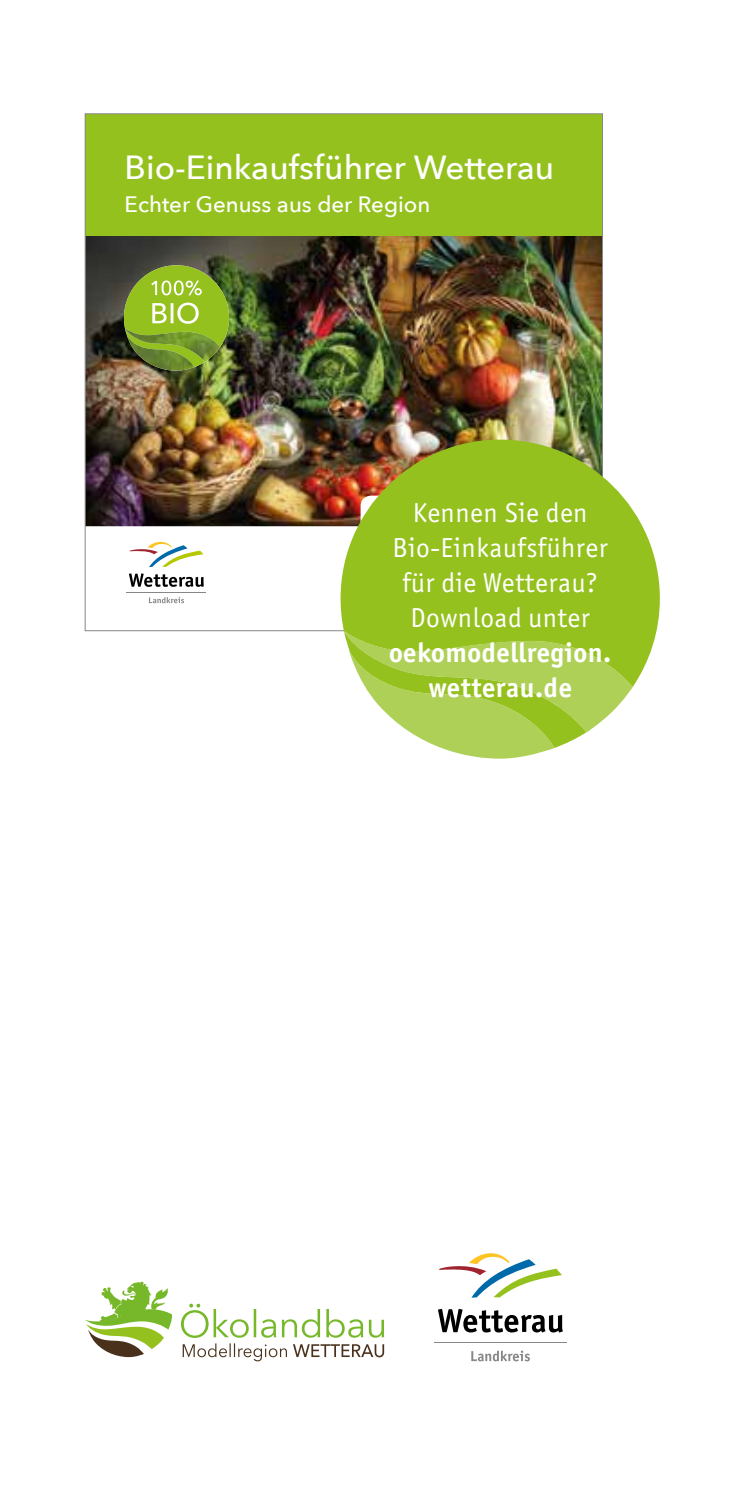
<style>
.page{position:relative;width:745px;height:1489px;background:#fff}
.page>*{position:absolute;margin:0;border:0;box-sizing:border-box;transform-origin:0 0}
.t1{font:500 33.25px "Avenir Next";color:#fff}
.t2{font:27.5px/35px "Officina Sans ITC Std";letter-spacing:.02em;color:#fff;text-align:center}
.t3{font:700 27.5px/35px "Officina Sans ITC Std";letter-spacing:.02em;color:#fff;text-align:center}
.t4{font:500 22.25px "Avenir Next";color:#fff}
</style>
<div class="page">
<img style="left:87px;top:236px;width:513px;height:290px">
<div style="left:85px;top:114px;width:517px;height:122px;background:#95c11f"></div>
<img style="left:126px;top:367px;width:68px;height:4px">
<img style="left:124px;top:265px;width:105px;height:102px">
<svg style="left:130px;top:542px;width:73px;height:25px"></svg>
<hr style="left:126px;top:592px;width:80px;height:1px;background:#878787">
<svg style="left:129px;top:573px;width:75px;height:14px"></svg>
<svg style="left:149px;top:597px;width:35px;height:6px"></svg>
<svg style="left:340px;top:439px;width:319px;height:249px;background:#9ebc37"></svg>
<svg style="left:343px;top:631px;width:289px;height:127px"></svg>
<svg style="left:439px;top:1253px;width:122px;height:44px"></svg>
<hr style="left:434px;top:1341px;width:132px;height:1px;background:#878787">
<svg style="left:438px;top:1308px;width:124px;height:24px"></svg>
<svg style="left:471px;top:1350px;width:58px;height:11px"></svg>
<svg style="left:85px;top:1281px;width:87px;height:75px"></svg>
<svg style="left:181px;top:1303px;width:203px;height:34px"></svg>
<svg style="left:182px;top:1343px;width:202px;height:18px"></svg>
<p class="t1" style="left:125px;top:139px;width:431px">Bio-Einkaufsführer Wetterau</p>
<p class="t4" style="left:125px;top:185px;width:307px">Echter Genuss aus der Region</p>
<p class="t2" style="left:392px;top:494px;width:217px">Kennen Sie den<br>Bio-Einkaufsführer für die Wetterau?<br>Download unter</p>
<p class="t3" style="left:389px;top:634px;width:224px">oekomodellregion. wetterau.de</p>
</div>
